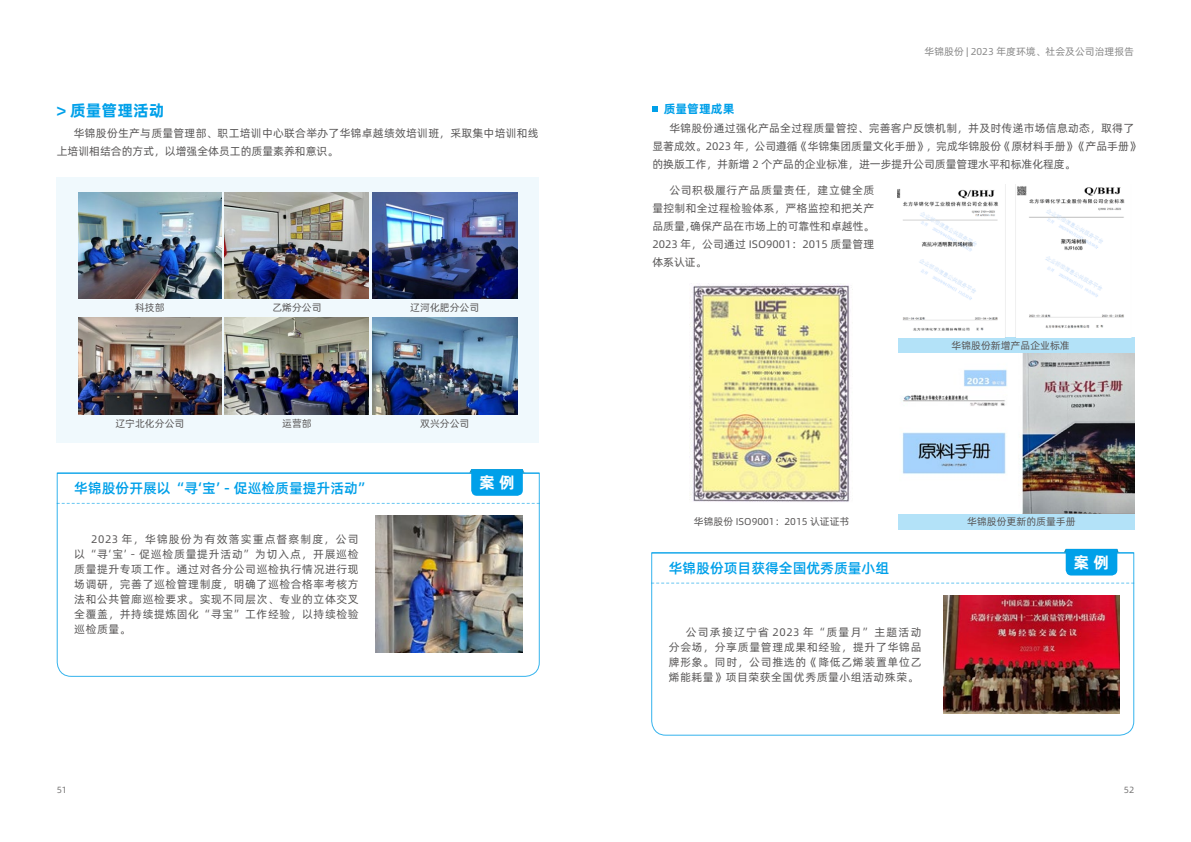
<style>
.page{position:relative;width:1191px;height:842px;background:#fff}
.page>*{position:absolute;margin:0;border:0;box-sizing:border-box;transform-origin:0 0}
.t1{font:16px "Alibaba Pu Hui Ti B";color:#00a0e9}
.t2{font:16px "Alibaba Pu Hui Ti B";color:#fff}
.t3{font:14px "Alibaba Pu Hui Ti M";color:#00a0e9}
.t4{font:12px "Alibaba Pu Hui Ti B";color:#00a0e9}
.t5{font:11px/15px "Alibaba Pu Hui Ti R";letter-spacing:.025em;color:#595757;text-align:justify}
.t6{font:11px/18px "Alibaba Pu Hui Ti R";color:#595757}
.t7{font:10px "Alibaba Pu Hui Ti R";color:#595757}
.t8{font:10px "Alibaba Pu Hui Ti R";color:#898989}
.t9{font:9px "Alibaba Pu Hui Ti R";color:#727171}
</style>
<div class="page">
<div style="left:897px;top:337px;width:237px;height:16px;background:#b3e2f8"></div>
<div style="left:897px;top:514px;width:237px;height:15px;background:#b3e2f8"></div>
<div style="left:57px;top:177px;width:482px;height:265px;background:#f0f9fd"></div>
<img style="left:78px;top:192px;width:143px;height:106px">
<img style="left:225px;top:192px;width:144px;height:106px">
<img style="left:372px;top:192px;width:145px;height:106px">
<img style="left:78px;top:317px;width:143px;height:97px">
<img style="left:225px;top:317px;width:144px;height:97px">
<img style="left:372px;top:317px;width:145px;height:97px">
<svg style="left:56px;top:472px;width:484px;height:205px"></svg>
<svg style="left:651px;top:552px;width:483px;height:184px"></svg>
<hr style="left:57px;top:473px;width:482px;height:1px;background:#00a0e9">
<hr style="left:651px;top:552px;width:482px;height:1px;background:#00a0e9">
<svg style="left:469px;top:469px;width:56px;height:27px;background:#16a8ea"></svg>
<svg style="left:1063px;top:549px;width:56px;height:26px"></svg>
<svg style="left:57px;top:503px;width:483px;height:1px"></svg>
<svg style="left:651px;top:583px;width:483px;height:1px"></svg>
<img style="left:375px;top:515px;width:147px;height:137px">
<svg style="left:652px;top:106px;width:5px;height:6px"></svg>
<img style="left:897px;top:184px;width:228px;height:153px">
<img style="left:902px;top:353px;width:232px;height:161px">
<img style="left:689px;top:285px;width:164px;height:217px">
<img style="left:943px;top:595px;width:176px;height:119px">
<h1 class="t1" style="left:57px;top:98px;width:109px">&gt; 质量管理活动</h1>
<p class="t5" style="left:57px;top:123px;width:483px;line-height:18px;text-indent:17px">华锦股份生产与质量管理部、职工培训中心联合举办了华锦卓越绩效培训班，采取集中培训和线上培训相结合的方式，以增强全体员工的质量素养和意识。</p>
<p class="t7" style="left:135px;top:300px;width:31px">科技部</p>
<p class="t7" style="left:115px;top:416px;width:70px">辽宁北化分公司</p>
<p class="t7" style="left:272px;top:300px;width:51px">乙烯分公司</p>
<p class="t7" style="left:282px;top:416px;width:31px">运营部</p>
<p class="t3" style="left:74px;top:477px;width:299px">华锦股份开展以“寻‘宝’－促巡检质量提升活动”</p>
<p class="t5" style="left:74px;top:530px;width:286px;text-indent:17px">2023 年，华锦股份为有效落实重点督察制度，公司以“寻‘宝’－促巡检质量提升活动”为切入点，开展巡检质量提升专项工作。通过对各分公司巡检执行情况进行现场调研，完善了巡检管理制度，明确了巡检合格率考核方法和公共管廊巡检要求。实现不同层次、专业的立体交叉全覆盖，并持续提炼固化“寻宝”工作经验，以持续检验巡检质量。</p>
<p class="t7" style="left:410px;top:300px;width:70px">辽河化肥分公司</p>
<p class="t7" style="left:420px;top:416px;width:51px">双兴分公司</p>
<h1 class="t2" style="left:479px;top:470px;width:37px">案 例</h1>
<p class="t8" style="left:924px;top:44px;width:211px">华锦股份 | 2023 年度环境、社会及公司治理报告</p>
<p class="t4" style="left:663px;top:100px;width:72px">质量管理成果</p>
<p class="t6" style="left:652px;top:119px;width:489px;text-indent:17px">华锦股份通过强化产品全过程质量管控、完善客户反馈机制，并及时传递市场信息动态，取得了显著成效。2023 年，公司遵循《华锦集团质量文化手册》，完成华锦股份《原材料手册》《产品手册》的换版工作，并新增 2 个产品的企业标准，进一步提升公司质量管理水平和标准化程度。</p>
<p class="t5" style="left:652px;top:180px;width:223px;line-height:18px;text-indent:17px">公司积极履行产品质量责任，建立健全质量控制和全过程检验体系，严格监控和把关产品质量，确保产品在市场上的可靠性和卓越性。2023 年，公司通过 ISO9001：2015 质量管理体系认证。</p>
<p class="t7" style="left:951px;top:338px;width:120px">华锦股份新增产品企业标准</p>
<p class="t7" style="left:694px;top:514px;width:157px">华锦股份 ISO9001：2015 认证证书</p>
<p class="t7" style="left:967px;top:514px;width:110px">华锦股份更新的质量手册</p>
<p class="t3" style="left:668px;top:557px;width:222px">华锦股份项目获得全国优秀质量小组</p>
<p class="t5" style="left:669px;top:624px;width:254px;text-indent:17px">公司承接辽宁省 2023 年“质量月”主题活动分会场，分享质量管理成果和经验，提升了华锦品牌形象。同时，公司推选的《降低乙烯装置单位乙烯能耗量》项目荣获全国优秀质量小组活动殊荣。</p>
<h1 class="t2" style="left:1073px;top:549px;width:37px">案 例</h1>
<p class="t9" style="left:57px;top:783px;width:12px">51</p>
<p class="t9" style="left:1124px;top:783px;width:12px">52</p>
</div>
